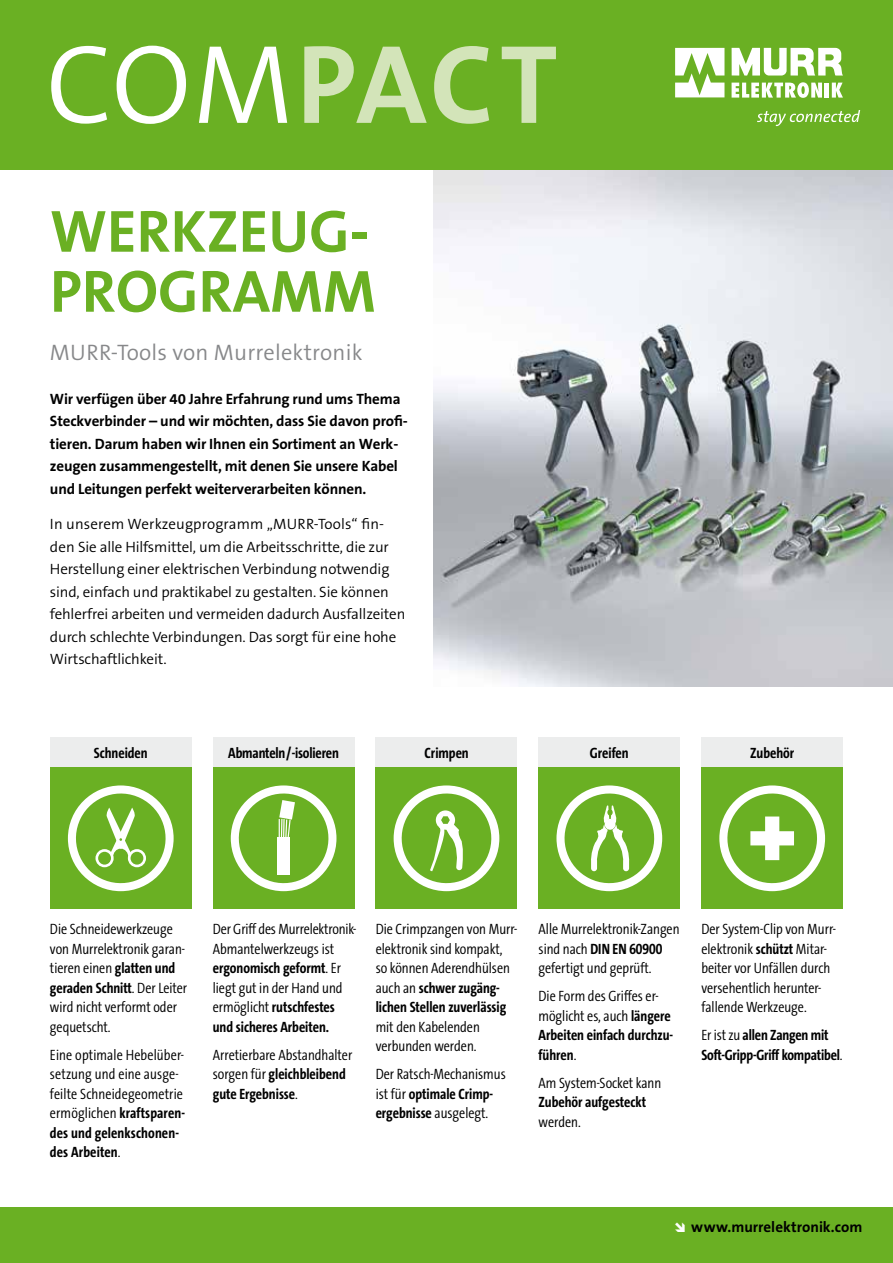
<style>
.page{position:relative;width:893px;height:1263px;background:#fff}
.page>*{position:absolute;margin:0;border:0;box-sizing:border-box;transform-origin:0 0}
.t1{font:700 112.8px "The Sans B7";color:#d3e4b9}
.t2{font:700 60px/60px "The Sans B7";color:#6ab023}
.t3{font:300 22.5px "The Sans B4";letter-spacing:.01em;color:#87888a}
.t4{font:300 15px/19.5px "The Sans Cd TF4";color:#000}
.t5{font:700 15px/19.5px "The Sans Cd TF7";color:#000}
.t6{font:300 15px/22.5px "The Sans B4";letter-spacing:-.01em;color:#000}
.t7{font:700 15px/22.5px "The Sans B7";letter-spacing:-.01em;color:#000}
.s1{font-family:"The Sans B4";font-weight:300;color:#fff}
.s2{font-family:"The Sans Cd TF7";font-weight:700}
.s3{font-family:"The Sans Cd TF4";font-weight:300}
</style>
<div class="page">
<div style="left:0;top:0;width:893px;height:170px;background:#6ab023"></div>
<div style="left:0;top:1208px;width:893px;height:55px;background:#6ab023"></div>
<svg style="left:675px;top:48px;width:49px;height:49px"></svg>
<svg style="left:732px;top:82px;width:90px;height:16px"></svg>
<hr style="left:825px;top:83px;width:4px;height:15px;background:#fff">
<svg style="left:832px;top:83px;width:11px;height:15px"></svg>
<svg style="left:732px;top:48px;width:111px;height:28px"></svg>
<svg style="left:757px;top:110px;width:103px;height:16px"></svg>
<img style="left:434px;top:170px;width:459px;height:516px">
<div style="left:50px;top:737px;width:142px;height:30px;background:#eceded"></div>
<div style="left:50px;top:767px;width:142px;height:142px;background:#6ab023"></div>
<svg style="left:70px;top:787px;width:102px;height:102px"></svg>
<div style="left:376px;top:737px;width:141px;height:30px;background:#eceded"></div>
<div style="left:376px;top:767px;width:141px;height:142px;background:#6ab023"></div>
<svg style="left:395px;top:787px;width:103px;height:102px"></svg>
<div style="left:213px;top:737px;width:141px;height:30px;background:#eceded"></div>
<div style="left:213px;top:767px;width:141px;height:142px;background:#6ab023"></div>
<svg style="left:232px;top:787px;width:103px;height:102px"></svg>
<div style="left:539px;top:737px;width:141px;height:30px;background:#eceded"></div>
<div style="left:539px;top:767px;width:141px;height:142px;background:#6ab023"></div>
<svg style="left:558px;top:787px;width:102px;height:102px"></svg>
<div style="left:701px;top:737px;width:142px;height:30px;background:#eceded"></div>
<div style="left:701px;top:767px;width:142px;height:142px;background:#6ab023"></div>
<svg style="left:721px;top:787px;width:102px;height:102px"></svg>
<h1 class="t1" style="left:46px;top:24px;width:513px"><span class="s1">COM</span>PACT</h1>
<h2 class="t2" style="left:50px;top:203px;width:327px">WERKZEUG-<br>PROGRAMM</h2>
<h3 class="t3" style="left:50px;top:340px;width:314px">MURR-Tools von Murrelektronik</h3>
<p class="t7" style="left:50px;top:388px;width:359px">Wir verfügen über 40 Jahre Erfahrung rund ums Thema Steckverbinder – und wir möchten, dass Sie davon profi&shy;tieren. Darum haben wir Ihnen ein Sortiment an Werk&shy;zeugen zusammengestellt, mit denen Sie unsere Kabel und Leitungen perfekt weiterverarbeiten können.</p>
<p class="t6" style="left:50px;top:513px;width:357px">In unserem Werkzeugprogramm „MURR-Tools“ fin&shy;den Sie alle Hilfsmittel, um die Arbeitsschritte, die zur Herstellung einer elektrischen Verbindung notwendig sind, einfach und praktikabel zu gestalten. Sie können fehlerfrei arbeiten und vermeiden dadurch Ausfallzeiten durch schlechte Verbindungen. Das sorgt für eine hohe Wirtschaftlichkeit.</p>
<p class="t5" style="left:94px;top:744px;width:56px">Schneiden</p>
<p class="t5" style="left:228px;top:744px;width:112px">Abmanteln/-isolieren</p>
<p class="t5" style="left:425px;top:744px;width:46px">Crimpen</p>
<p class="t5" style="left:590px;top:744px;width:40px">Greifen</p>
<p class="t5" style="left:750px;top:744px;width:46px">Zubehör</p>
<p class="t4" style="left:50px;top:920px;width:136px">Die Schneidewerkzeuge von Murrelektronik garan&shy;tieren einen <span class="s2">glatten und</span></p>
<p class="t5" style="left:50px;top:978px;width:139px">geraden Schnitt<span class="s3">. Der Leiter</span></p>
<p class="t4" style="left:50px;top:998px;width:129px">wird nicht verformt oder gequetscht.</p>
<p class="t4" style="left:50px;top:1046px;width:135px">Eine optimale Hebelüber&shy;setzung und eine ausge&shy;feilte Schneidegeometrie</p>
<p class="t5" style="left:50px;top:1104px;width:137px"><span class="s3">ermöglichen</span> kraftsparen&shy;des und gelenkschonen&shy;des Arbeiten<span class="s3">.</span></p>
<p class="t4" style="left:213px;top:920px;width:145px">Der Griff des Murrelektronik-<br>Abmantelwerkzeugs ist</p>
<p class="t5" style="left:213px;top:959px;width:130px">ergonomisch geformt<span class="s3">. Er</span></p>
<p class="t4" style="left:213px;top:979px;width:131px">liegt gut in der Hand und</p>
<p class="t5" style="left:213px;top:998px;width:124px"><span class="s3">ermöglicht</span> rutschfestes und sicheres Arbeiten.</p>
<p class="t4" style="left:213px;top:1046px;width:141px">Arretierbare Abstandhalter</p>
<p class="t5" style="left:213px;top:1065px;width:134px"><span class="s3">sorgen für</span> gleichbleibend gute Ergebnisse<span class="s3">.</span></p>
<p class="t4" style="left:376px;top:920px;width:143px">Die Crimpzangen von Murr&shy;elektronik sind kompakt, so können Aderendhülsen</p>
<p class="t5" style="left:376px;top:978px;width:132px"><span class="s3">auch an</span> schwer zugäng&shy;lichen Stellen zuverlässig</p>
<p class="t4" style="left:376px;top:1018px;width:106px">mit den Kabelenden verbunden werden.</p>
<p class="t4" style="left:376px;top:1065px;width:132px">Der Ratsch-Mechanismus</p>
<p class="t5" style="left:376px;top:1084px;width:119px"><span class="s3">ist für</span> optimale Crimp&shy;ergebnisse <span class="s3">ausgelegt.</span></p>
<p class="t4" style="left:539px;top:920px;width:142px">Alle Murrelektronik-Zangen</p>
<p class="t5" style="left:539px;top:939px;width:125px"><span class="s3">sind nach</span> DIN EN 60900</p>
<p class="t4" style="left:539px;top:955px;width:121px;line-height:28px">gefertigt und geprüft.<br>Die Form des Griffes er-</p>
<p class="t4" style="left:539px;top:1007px;width:134px">möglicht es, auch <span class="s2">längere</span></p>
<p class="t5" style="left:539px;top:1026px;width:136px">Arbeiten einfach durchzu&shy;führen<span class="s3">.</span></p>
<p class="t4" style="left:539px;top:1074px;width:124px">Am System-Socket kann</p>
<p class="t5" style="left:539px;top:1093px;width:109px">Zubehör aufgesteckt</p>
<p class="t4" style="left:539px;top:1113px;width:44px">werden.</p>
<p class="t4" style="left:701px;top:920px;width:136px">Der System-Clip von Murr&shy;elektronik <span class="s2">schützt</span> Mitar&shy;beiter vor Unfällen durch versehentlich herunter&shy;fallende Werkzeuge.</p>
<p class="t5" style="left:701px;top:1026px;width:143px"><span class="s3">Er ist zu</span> allen Zangen mit<br>Soft-Gripp-Griff kompatibel<span class="s3">.</span></p>
<p class="t7" style="left:691px;top:1216px;width:173px">www.murrelektronik.com</p>
</div>
